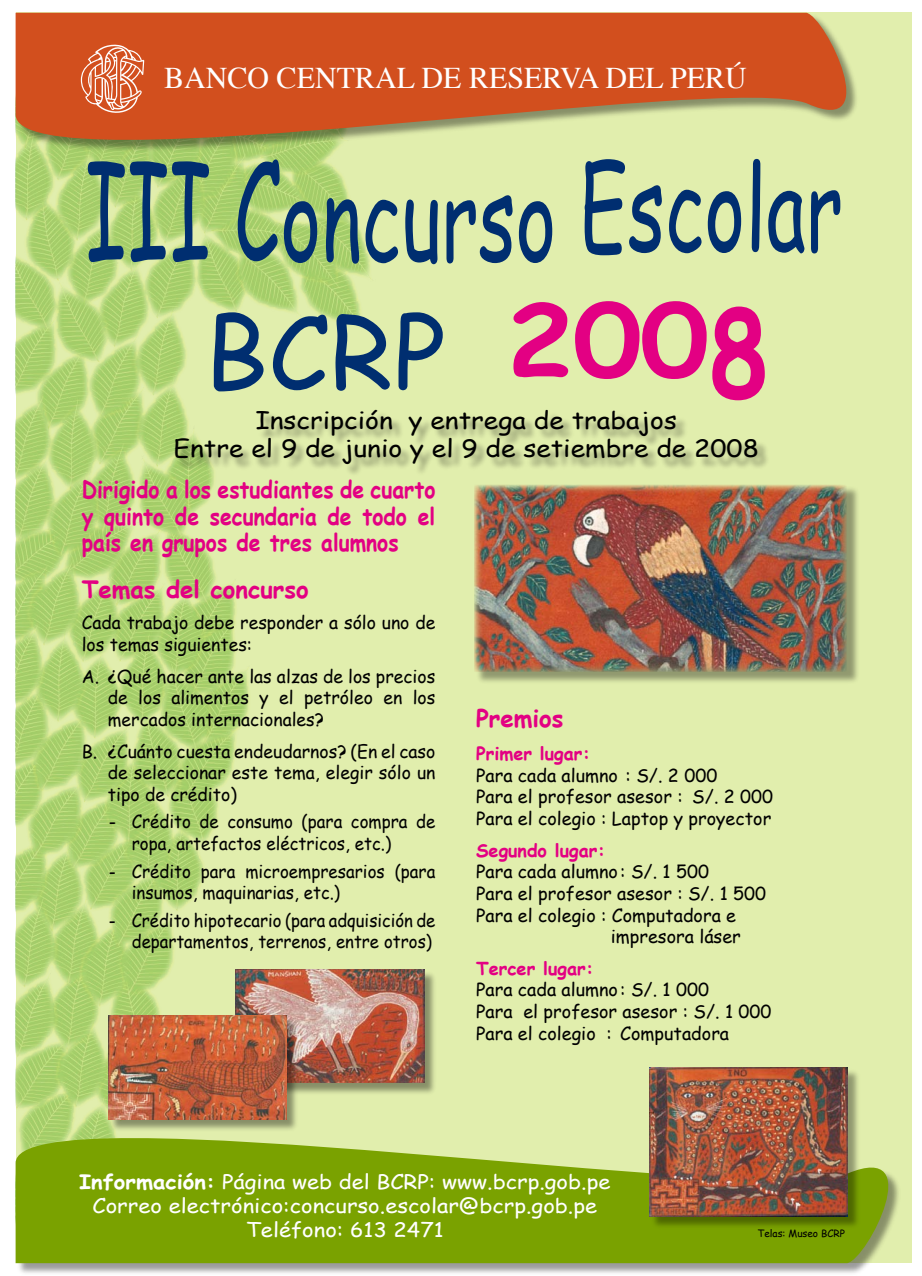
<style>
.page{position:relative;width:922px;height:1276px;background:#fff}
.page>*{position:absolute;margin:0;border:0;box-sizing:border-box;transform-origin:0 0}
.t1{font:115.5px "Comic Sans MS";color:#002e70;scale:.67 1}
.t2{font:700 100px "Comic Sans MS";color:#e30083;scale:1.1 1}
.t3{font:100px "Comic Sans MS";color:#002e70}
.t4{font:30px "Times";color:#fff}
.t5{font:24px/28.8px "Comic Sans MS";color:#000;text-align:center;scale:1.1 1}
.t6{font:700 24px "Comic Sans MS";color:#e30083}
.t7{font:700 23.8px/26.4px "Comic Sans MS";color:#e30083;text-align:justify;scale:.89 1}
.t8{font:20px/24px "Comic Sans MS";color:#fff;text-align:center;scale:1.1 1}
.t9{font:18px/21.6px "Comic Sans MS";color:#000}
.t10{font:18px/21.6px "Comic Sans MS";color:#000;text-align:right;scale:.93 1}
.t11{font:18px/21.6px "Comic Sans MS";color:#000;scale:.94 1}
.t12{font:700 18px "Comic Sans MS";color:#e30083}
.t13{font:10px "Comic Sans MS";color:#000}
.s1{font-size:134.8px}
.s2{font-size:121.5px}
.s3{font-weight:700}
</style>
<div class="page">
<div style="left:16px;top:13px;width:895px;height:1250px;background:#e1eead"></div>
<img style="left:16px;top:190px;width:355px;height:899px">
<div style="left:17px;top:1139px;width:884px;height:137px;background:#000;opacity:.4"></div>
<svg style="left:16px;top:1089px;width:896px;height:174px;fill:#7aa200"></svg>
<div style="left:475px;top:486px;width:384px;height:198px;background:#000;opacity:.36"></div>
<img style="left:474px;top:485px;width:372px;height:187px">
<div style="left:650px;top:1068px;width:210px;height:161px;background:#000;opacity:.36"></div>
<img style="left:649px;top:1067px;width:198px;height:150px">
<div style="left:176px;top:410px;width:594px;height:67px;background:#000;opacity:.4"></div>
<svg style="left:16px;top:13px;width:841px;height:177px;fill:#d24f1e"></svg>
<div style="left:236px;top:970px;width:201px;height:125px;background:#000;opacity:.4"></div>
<img style="left:235px;top:969px;width:189px;height:114px">
<div style="left:110px;top:1016px;width:190px;height:116px;background:#000;opacity:.4"></div>
<img style="left:109px;top:1015px;width:177px;height:104px">
<svg style="left:81px;top:44px;width:63px;height:70px;background:#dd7d59"></svg>
<h3 class="t4" style="left:164px;top:50px;width:584px">BANCO CENTRAL DE RESERVA DEL PERÚ</h3>
<h1 class="t1" style="left:85px;top:127px;width:1132px"><span class="s1">III C</span>oncurso Escolar</h1>
<h2 class="t3" style="left:204px;top:279px;width:243px">BCRP</h2>
<h2 class="t2" style="left:506px;top:267px;width:240px">200<span class="s2">8</span></h2>
<h3 class="t5" style="left:173px;top:404px;width:533px">Inscripción y entrega de trabajos<br>Entre el 9 de junio y el 9 de setiembre de 2008</h3>
<h3 class="t7" style="left:82px;top:475px;width:399px">Dirigido a los estudiantes de cuarto y quinto de secundaria de todo el país en grupos de tres alumnos</h3>
<h3 class="t6" style="left:82px;top:571px;width:228px">Temas del concurso</h3>
<p class="t9" style="left:82px;top:611px;width:355px">Cada trabajo debe responder a sólo uno de los temas siguientes:</p>
<p class="t9" style="left:108px;top:664px;width:329px;text-align:justify;text-indent:-26px">A. ¿Qué hacer ante las alzas de los precios de los alimentos y el petróleo en los mercados internacionales?</p>
<p class="t9" style="left:108px;top:739px;width:329px;text-align:justify;text-indent:-26px">B. ¿Cuánto cuesta endeudarnos? (En el caso de seleccionar este tema, elegir sólo un tipo de crédito)</p>
<p class="t9" style="left:132px;top:810px;width:305px;text-indent:-23px">- Crédito de consumo (para compra de ropa, artefactos eléctricos, etc.)</p>
<p class="t11" style="left:132px;top:859px;width:324px;text-indent:-23px">- Crédito para microempresarios (para insumos, maquinarias, etc.)</p>
<p class="t10" style="left:109px;top:908px;width:352px">- Crédito hipotecario (para adquisición de departamentos, terrenos, entre otros)</p>
<h3 class="t6" style="left:476px;top:700px;width:89px">Premios</h3>
<p class="t12" style="left:476px;top:740px;width:116px">Primer lugar:</p>
<p class="t9" style="left:476px;top:764px;width:298px">Para cada alumno : S/. 2 000<br>Para el profesor asesor : S/. 2 000<br>Para el colegio : Laptop y proyector</p>
<p class="t12" style="left:476px;top:837px;width:131px">Segundo lugar:</p>
<p class="t9" style="left:476px;top:860px;width:234px">Para cada alumno: S/. 1 500</p>
<p class="t9" style="left:476px;top:882px;width:291px">Para el profesor asesor : S/. 1 500</p>
<p class="t9" style="left:476px;top:903px;width:261px">Para el colegio : Computadora e</p>
<p class="t9" style="left:610px;top:925px;width:132px">impresora láser</p>
<p class="t12" style="left:476px;top:955px;width:119px">Tercer lugar:</p>
<p class="t9" style="left:476px;top:978px;width:297px">Para cada alumno: S/. 1 000<br>Para el profesor asesor : S/. 1 000<br>Para el colegio : Computadora</p>
<p class="t8" style="left:79px;top:1168px;width:484px"><span class="s3">Información:</span> Página web del BCRP: www.bcrp.gob.pe<br>Correo electrónico:concurso.escolar@bcrp.gob.pe<br>Teléfono: 613 2471</p>
<p class="t13" style="left:757px;top:1226px;width:89px">Telas: Museo BCRP</p>
</div>
